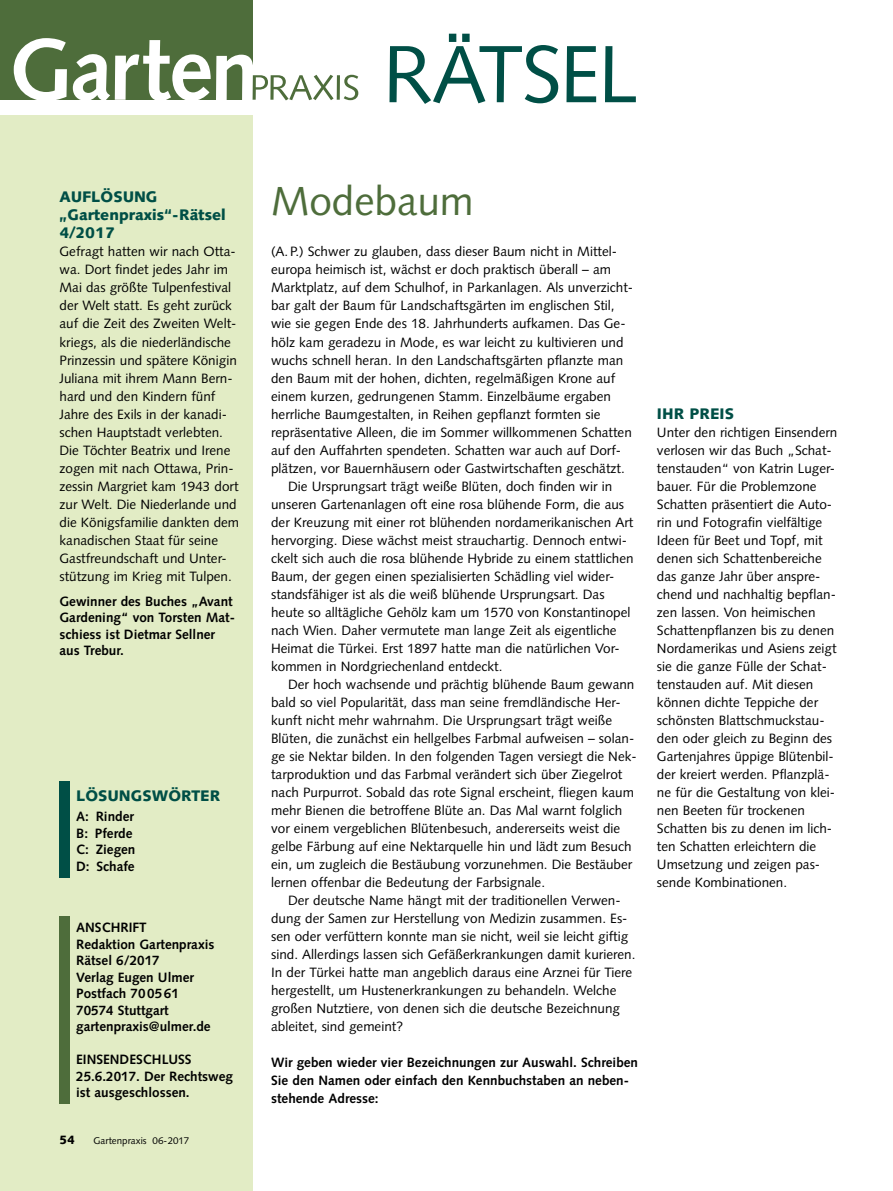
<style>
.page{position:relative;width:893px;height:1191px;background:#fff}
.page>*{position:absolute;margin:0;border:0;box-sizing:border-box;transform-origin:0 0}
.t1{font:81px "Syntax LT Std";letter-spacing:-.025em;color:#004f46}
.t2{font:40.5px "Syntax LT Std";color:#4e6d3b}
.t3{font:900 15.3px/18px "Syntax LT Std";color:#004f46}
.t4{font:13.5px/18px "Syntax LT Std";color:#000}
.t5{font:700 13.5px/16.5px "Syntax LT Std";color:#000}
.t6{font:900 12px "Syntax LT Std";color:#000}
.t7{font:9.75px "Syntax LT Std";color:#000}
</style>
<div class="page">
<div style="left:0;top:115px;width:253px;height:1076px;background:#e2ecc5"></div>
<div style="left:0;top:0;width:253px;height:100px;background:#4e6d3b"></div>
<svg style="left:14px;top:38px;width:53px;height:62px"></svg>
<svg style="left:73px;top:40px;width:261px;height:61px"></svg>
<hr style="left:337px;top:75px;width:3px;height:25px;background:#4e6d3b">
<svg style="left:344px;top:75px;width:14px;height:25px"></svg>
<div style="left:60px;top:781px;width:10px;height:97px;background:#004f46"></div>
<div style="left:60px;top:916px;width:10px;height:187px;background:#4e6d3b"></div>
<p class="t3" style="left:60px;top:188px;width:168px">AUFLÖSUNG „Gartenpraxis“-Rätsel<br>4/2017</p>
<p class="t4" style="left:60px;top:243px;width:181px">Gefragt hatten wir nach Otta&shy;wa. Dort findet jedes Jahr im<br>Mai das größte Tulpenfestival der Welt statt. Es geht zurück auf die Zeit des Zweiten Welt&shy;kriegs, als die niederländische<br>Prinzessin und spätere Königin<br>Juliana mit ihrem Mann Bern&shy;hard und den Kindern fünf<br>Jahre des Exils in der kanadi&shy;schen Hauptstadt verlebten.<br>Die Töchter Beatrix und Irene zogen mit nach Ottawa, Prin&shy;zessin Margriet kam 1943 dort zur Welt. Die Niederlande und die Königsfamilie dankten dem kanadischen Staat für seine<br>Gastfreundschaft und Unter&shy;stützung im Krieg mit Tulpen.</p>
<p class="t5" style="left:60px;top:593px;width:177px">Gewinner des Buches „Avant<br>Gardening“ von Torsten Mat&shy;schiess ist Dietmar Sellner aus Trebur.</p>
<p class="t3" style="left:76px;top:786px;width:146px">LÖSUNGSWÖRTER</p>
<p class="t5" style="left:76px;top:808px;width:61px">A: Rinder<br>B: Pferde<br>C: Ziegen<br>D: Schafe</p>
<p class="t5" style="left:76px;top:919px;width:140px">ANSCHRIFT<br>Redaktion Gartenpraxis<br>Rätsel 6/2017<br>Verlag Eugen Ulmer<br>Postfach 700561<br>70574 Stuttgart gartenpraxis@ulmer.de</p>
<p class="t5" style="left:76px;top:1051px;width:158px">EINSENDESCHLUSS<br>25.6.2017. Der Rechtsweg ist ausgeschlossen.</p>
<p class="t6" style="left:60px;top:1132px;width:17px">54</p>
<p class="t7" style="left:94px;top:1135px;width:97px">Gartenpraxis 06-2017</p>
<h1 class="t1" style="left:383px;top:26px;width:257px">RÄTSEL</h1>
<h2 class="t2" style="left:271px;top:177px;width:204px">Modebaum</h2>
<p class="t4" style="left:271px;top:243px;width:345px">(A.P.) Schwer zu glauben, dass dieser Baum nicht in Mittel-</p>
<p class="t4" style="left:271px;top:261px;width:342px">europa heimisch ist, wächst er doch praktisch überall – am</p>
<p class="t4" style="left:271px;top:279px;width:363px">Marktplatz, auf dem Schulhof, in Parkanlagen. Als unverzicht-</p>
<p class="t4" style="left:271px;top:297px;width:345px">bar galt der Baum für Landschaftsgärten im englischen Stil,</p>
<p class="t4" style="left:271px;top:315px;width:356px">wie sie gegen Ende des 18. Jahrhunderts aufkamen. Das Ge-</p>
<p class="t4" style="left:271px;top:333px;width:354px">hölz kam geradezu in Mode, es war leicht zu kultivieren und</p>
<p class="t4" style="left:271px;top:351px;width:354px">wuchs schnell heran. In den Landschaftsgärten pflanzte man</p>
<p class="t4" style="left:271px;top:369px;width:346px">den Baum mit der hohen, dichten, regelmäßigen Krone auf</p>
<p class="t4" style="left:271px;top:387px;width:341px">einem kurzen, gedrungenen Stamm. Einzelbäume ergaben</p>
<p class="t4" style="left:271px;top:405px;width:331px">herrliche Baumgestalten, in Reihen gepflanzt formten sie</p>
<p class="t4" style="left:271px;top:423px;width:362px">repräsentative Alleen, die im Sommer willkommenen Schatten</p>
<p class="t4" style="left:271px;top:441px;width:352px">auf den Auffahrten spendeten. Schatten war auch auf Dorf-</p>
<p class="t4" style="left:271px;top:459px;width:355px">plätzen, vor Bauernhäusern oder Gastwirtschaften geschätzt.</p>
<p class="t4" style="left:288px;top:477px;width:326px">Die Ursprungsart trägt weiße Blüten, doch finden wir in</p>
<p class="t4" style="left:271px;top:495px;width:355px">unseren Gartenanlagen oft eine rosa blühende Form, die aus</p>
<p class="t4" style="left:271px;top:513px;width:364px">der Kreuzung mit einer rot blühenden nordamerikanischen Art</p>
<p class="t4" style="left:271px;top:531px;width:357px">hervorging. Diese wächst meist strauchartig. Dennoch entwi-</p>
<p class="t4" style="left:271px;top:549px;width:364px">ckelt sich auch die rosa blühende Hybride zu einem stattlichen</p>
<p class="t4" style="left:271px;top:567px;width:345px">Baum, der gegen einen spezialisierten Schädling viel wider-</p>
<p class="t4" style="left:271px;top:585px;width:335px">standsfähiger ist als die weiß blühende Ursprungsart. Das</p>
<p class="t4" style="left:271px;top:603px;width:361px">heute so alltägliche Gehölz kam um 1570 von Konstantinopel</p>
<p class="t4" style="left:271px;top:621px;width:347px">nach Wien. Daher vermutete man lange Zeit als eigentliche</p>
<p class="t4" style="left:271px;top:639px;width:350px">Heimat die Türkei. Erst 1897 hatte man die natürlichen Vor-</p>
<p class="t4" style="left:271px;top:657px;width:233px">kommen in Nordgriechenland entdeckt.</p>
<p class="t4" style="left:288px;top:675px;width:348px">Der hoch wachsende und prächtig blühende Baum gewann</p>
<p class="t4" style="left:271px;top:693px;width:351px">bald so viel Popularität, dass man seine fremdländische Her-</p>
<p class="t4" style="left:271px;top:711px;width:342px">kunft nicht mehr wahrnahm. Die Ursprungsart trägt weiße</p>
<p class="t4" style="left:271px;top:729px;width:365px">Blüten, die zunächst ein hellgelbes Farbmal aufweisen – solan-</p>
<p class="t4" style="left:271px;top:747px;width:367px">ge sie Nektar bilden. In den folgenden Tagen versiegt die Nek-</p>
<p class="t4" style="left:271px;top:765px;width:353px">tarproduktion und das Farbmal verändert sich über Ziegelrot</p>
<p class="t4" style="left:271px;top:783px;width:364px">nach Purpurrot. Sobald das rote Signal erscheint, fliegen kaum</p>
<p class="t4" style="left:271px;top:801px;width:353px">mehr Bienen die betroffene Blüte an. Das Mal warnt folglich</p>
<p class="t4" style="left:271px;top:819px;width:351px">vor einem vergeblichen Blütenbesuch, andererseits weist die</p>
<p class="t4" style="left:271px;top:837px;width:362px">gelbe Färbung auf eine Nektarquelle hin und lädt zum Besuch</p>
<p class="t4" style="left:271px;top:855px;width:363px">ein, um zugleich die Bestäubung vorzunehmen. Die Bestäuber</p>
<p class="t4" style="left:271px;top:873px;width:275px">lernen offenbar die Bedeutung der Farbsignale.</p>
<p class="t4" style="left:288px;top:891px;width:334px">Der deutsche Name hängt mit der traditionellen Verwen-</p>
<p class="t4" style="left:271px;top:909px;width:358px">dung der Samen zur Herstellung von Medizin zusammen. Es-</p>
<p class="t4" style="left:271px;top:927px;width:359px">sen oder verfüttern konnte man sie nicht, weil sie leicht giftig</p>
<p class="t4" style="left:271px;top:945px;width:366px">sind. Allerdings lassen sich Gefäßerkrankungen damit kurieren.</p>
<p class="t4" style="left:271px;top:963px;width:363px">In der Türkei hatte man angeblich daraus eine Arznei für Tiere</p>
<p class="t4" style="left:271px;top:981px;width:347px">hergestellt, um Hustenerkrankungen zu behandeln. Welche</p>
<p class="t4" style="left:271px;top:999px;width:350px">großen Nutztiere, von denen sich die deutsche Bezeichnung</p>
<p class="t4" style="left:271px;top:1017px;width:134px">ableitet, sind gemeint?</p>
<p class="t5" style="left:271px;top:1053px;width:368px;line-height:18px">Wir geben wieder vier Bezeichnungen zur Auswahl. Schreiben<br>Sie den Namen oder einfach den Kennbuchstaben an neben&shy;stehende Adresse:</p>
<p class="t3" style="left:657px;top:404px;width:79px">IHR PREIS</p>
<p class="t4" style="left:657px;top:423px;width:182px">Unter den richtigen Einsendern verlosen wir das Buch „Schat&shy;tenstauden“ von Katrin Luger&shy;bauer. Für die Problemzone<br>Schatten präsentiert die Auto&shy;rin und Fotografin vielfältige<br>Ideen für Beet und Topf, mit denen sich Schattenbereiche das ganze Jahr über anspre&shy;chend und nachhaltig bepflan&shy;zen lassen. Von heimischen<br>Schattenpflanzen bis zu denen<br>Nordamerikas und Asiens zeigt sie die ganze Fülle der Schat&shy;tenstauden auf. Mit diesen können dichte Teppiche der schönsten Blattschmuckstau&shy;den oder gleich zu Beginn des<br>Gartenjahres üppige Blütenbil&shy;der kreiert werden. Pflanzplä&shy;ne für die Gestaltung von klei&shy;nen Beeten für trockenen<br>Schatten bis zu denen im lich&shy;ten Schatten erleichtern die<br>Umsetzung und zeigen pas&shy;sende Kombinationen.</p>
</div>
